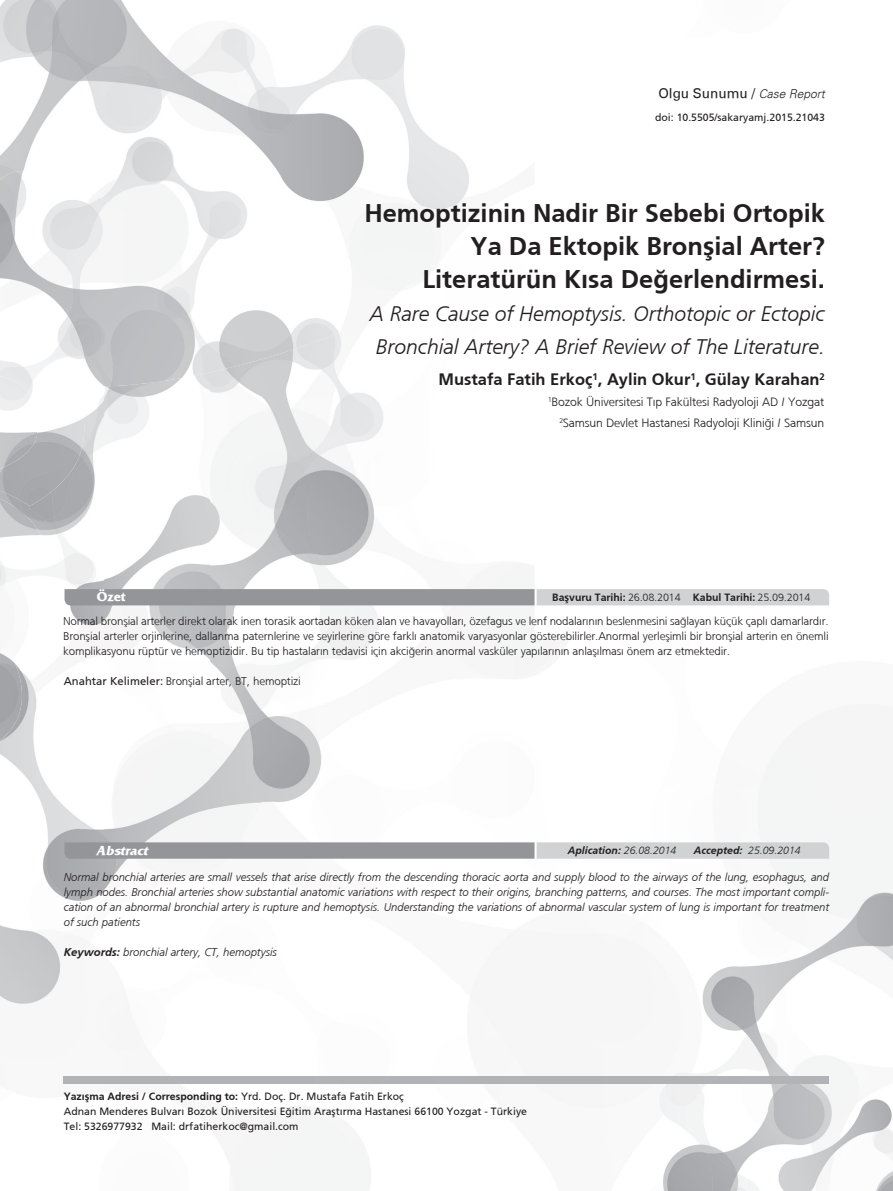
<style>
.page{position:relative;width:893px;height:1191px;background:#fff}
.page>*{position:absolute;margin:0;border:0;box-sizing:border-box;transform-origin:0 0}
.t1{font:700 25.5px/33px "Frutiger";color:#231f20;text-align:right}
.t2{font:italic 300 21px/33px "Frutiger";color:#231f20}
.t3{font:700 16.5px "Frutiger";color:#231f20}
.t4{font:13.5px "Univers";color:#231f20}
.t5{font:italic 700 13.5px "Friz Quadrata";color:#fff}
.t6{font:700 13.5px "Friz Quadrata";color:#fff}
.t7{font:300 12px/21px "Frutiger";color:#231f20;text-align:right}
.t8{font:300 11.25px/15px "Frutiger";color:#231f20;text-align:justify}
.t9{font:italic 300 11.25px/15px "Frutiger";color:#231f20;text-align:justify}
.t10{font:10.5px/15px "Frutiger Roman";color:#231f20}
.t11{font:700 10.5px "Frutiger";color:#231f20}
.t12{font:italic 700 10.5px "Frutiger";color:#231f20}
.t13{font:italic 300 10.5px "Frutiger";color:#231f20}
.s1{font-weight:300;font-style:italic;font-size:12px}
.s2{font-weight:300}
.s3{font-family:"Frutiger Roman";font-weight:400}
.s4{font-weight:700}
</style>
<div class="page">
<img style="left:0;top:0;width:469px;height:206px">
<img style="left:631px;top:705px;width:262px;height:486px">
<img style="left:263px;top:258px;width:368px;height:933px">
<img style="left:0;top:396px;width:104px;height:688px">
<img style="left:210px;top:386px;width:53px;height:805px">
<img style="left:104px;top:386px;width:106px;height:698px">
<img style="left:0;top:641px;width:22px;height:99px">
<img style="left:0;top:506px;width:53px;height:130px">
<img style="left:0;top:386px;width:85px;height:120px">
<img style="left:0;top:171px;width:425px;height:215px">
<svg style="left:534px;top:258px;width:295px;height:380px"></svg>
<svg style="left:65px;top:589px;width:764px;height:16px;background:#abadaf"></svg>
<div style="left:64px;top:1076px;width:765px;height:7px;background:#b2b3b7"></div>
<svg style="left:65px;top:842px;width:764px;height:16px;background:#acaeb0"></svg>
<p class="t4" style="left:658px;top:84px;width:168px">Olgu Sunumu / <span class="s1">Case Report</span></p>
<p class="t10" style="left:655px;top:110px;width:171px">doi: 10.5505/sakaryamj.2015.21043</p>
<p class="t6" style="left:97px;top:588px;width:30px">Özet</p>
<h1 class="t1" style="left:364px;top:196px;width:462px">Hemoptizinin Nadir Bir Sebebi Ortopik<br>Ya Da Ektopik Bronşial Arter?<br>Literatürün Kısa Değerlendirmesi.</h1>
<h2 class="t2" style="left:370px;top:297px;width:457px">A Rare Cause of Hemoptysis. Orthotopic or Ectopic<br>Bronchial Artery? A Brief Review of The Literature.</h2>
<h3 class="t3" style="left:438px;top:370px;width:388px">Mustafa Fatih Erkoç<sup>1</sup>, Aylin Okur<sup>1</sup>, Gülay Karahan<sup>2</sup></h3>
<p class="t7" style="left:548px;top:391px;width:278px"><sup>1</sup>Bozok Üniversitesi Tıp Fakültesi Radyoloji AD / Yozgat<br><sup>2</sup>Samsun Devlet Hastanesi Radyoloji Kliniği / Samsun</p>
<p class="t11" style="left:552px;top:591px;width:260px">Başvuru Tarihi: <span class="s2">26.08.2014</span> Kabul Tarihi: <span class="s2">25.09.2014</span></p>
<p class="t8" style="left:64px;top:614px;width:767px">Normal bronşial arterler direkt olarak inen torasik aortadan köken alan ve havayolları, özefagus ve lenf nodalarının beslenmesini sağlayan küçük çaplı damarlardır.<br>Bronşial arterler orjinlerine, dallanma paternlerine ve seyirlerine göre farklı anatomik varyasyonlar gösterebilirler.Anormal yerleşimli bir bronşial arterin en önemli komplikasyonu rüptür ve hemoptizidir. Bu tip hastaların tedavisi için akciğerin anormal vasküler yapılarının anlaşılması önem arz etmektedir.</p>
<p class="t8" style="left:64px;top:674px;width:239px"><span class="s3">Anahtar Kelimeler:</span> Bronşial arter, BT, hemoptizi</p>
<p class="t5" style="left:97px;top:842px;width:53px">Abstract</p>
<p class="t12" style="left:568px;top:844px;width:110px">Aplication: <span class="s2">26.08.2014</span></p>
<p class="t13" style="left:694px;top:844px;width:108px"><span class="s4">Accepted:</span> 25.09.2014</p>
<p class="t9" style="left:64px;top:869px;width:767px">Normal bronchial arteries are small vessels that arise directly from the descending thoracic aorta and supply blood to the airways of the lung, esophagus, and lymph nodes. Bronchial arteries show substantial anatomic variations with respect to their origins, branching patterns, and courses. The most important compli&shy;cation of an abnormal bronchial artery is rupture and hemoptysis. Understanding the variations of abnormal vascular system of lung is important for treatment of such patients</p>
<p class="t9" style="left:64px;top:944px;width:215px"><span class="s4">Keywords:</span> bronchial artery, CT, hemoptysis</p>
<p class="t11" style="left:64px;top:1090px;width:342px">Yazışma Adresi / Corresponding to: <span class="s3">Yrd. Doç. Dr. Mustafa Fatih Erkoç</span></p>
<p class="t10" style="left:64px;top:1103px;width:465px">Adnan Menderes Bulvarı Bozok Üniversitesi Eğitim Araştırma Hastanesi 66100 Yozgat - Türkiye<br>Tel: 5326977932 Mail: drfatiherkoc@gmail.com</p>
</div>
